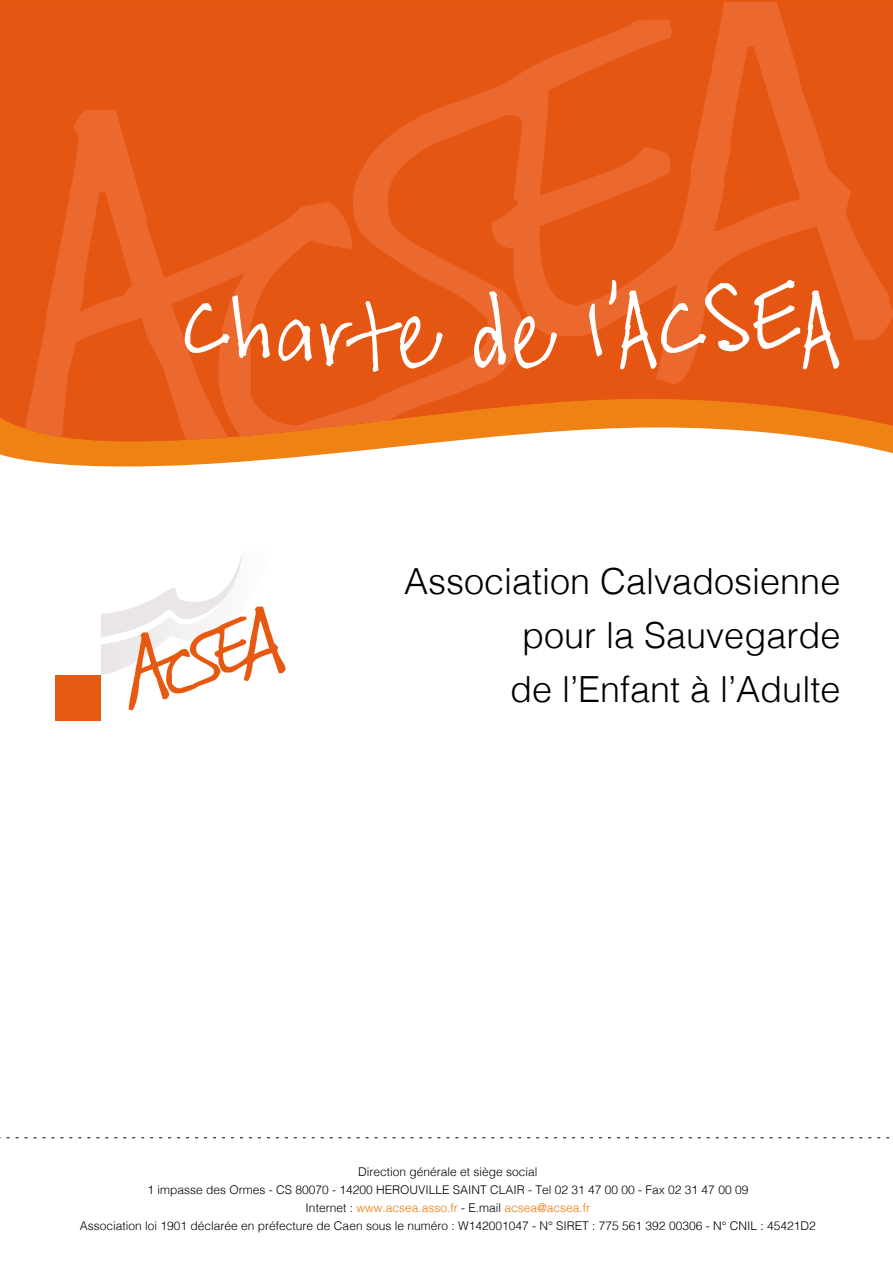
<style>
.page{position:relative;width:893px;height:1263px;background:#fff}
.page>*{position:absolute;margin:0;border:0;box-sizing:border-box;transform-origin:0 0}
.t1{font:72px "Mc Enneking";color:#fff}
.t2{font:300 36px/54px "Helvetica";color:#000;text-align:right}
.t3{font:300 12px/18px "Helvetica";color:#000;text-align:center}
.s1{color:#ed7703}
</style>
<div class="page">
<svg style="left:0;top:441px;width:893px;height:25px"></svg>
<svg style="left:1px;top:2px;width:892px;height:439px;background:#e75e1b"></svg>
<svg style="left:0;top:1137px;width:890px;height:1px"></svg>
<div style="left:55px;top:675px;width:46px;height:45px;background:#e75811"></div>
<svg style="left:101px;top:554px;width:185px;height:156px"></svg>
<h1 class="t1" style="left:181px;top:298px;width:660px">Charte de l’ACSEA</h1>
<h2 class="t2" style="left:404px;top:552px;width:438px">Association Calvadosienne pour la Sauvegarde<br>de l’Enfant à l’Adulte</h2>
<p class="t3" style="left:80px;top:1162px;width:737px">Direction générale et siège social<br>1 impasse des Ormes - CS 80070 - 14200 HEROUVILLE SAINT CLAIR - Tel 02 31 47 00 00 - Fax 02 31 47 00 09<br>Internet : <span class="s1">www.acsea.asso.fr</span> - E.mail <span class="s1">acsea@acsea.fr<br></span>Association loi 1901 déclarée en préfecture de Caen sous le numéro : W142001047 - N° SIRET : 775 561 392 00306 - N° CNIL : 45421D2</p>
</div>
